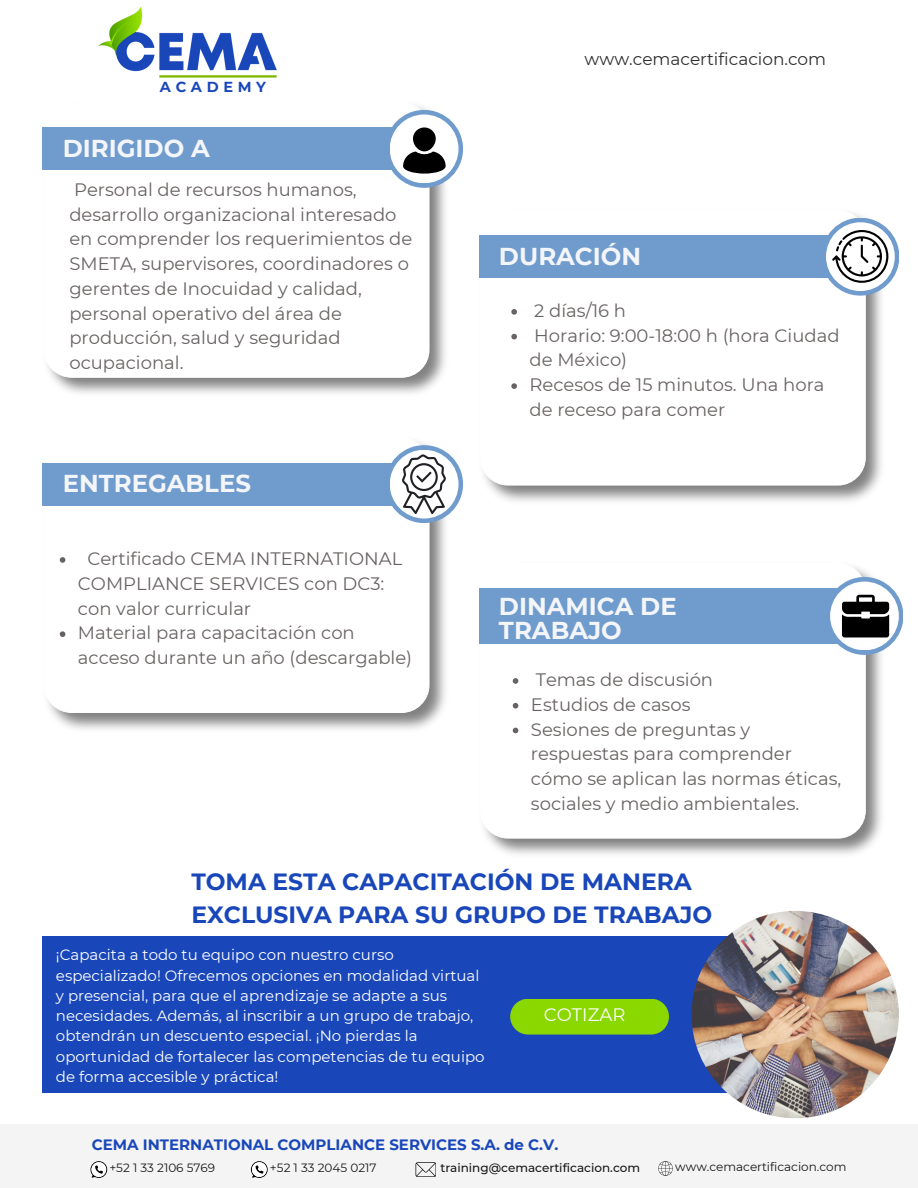
<style>
.page{position:relative;width:918px;height:1188px;background:#fff}
.page>*{position:absolute;margin:0;border:0;box-sizing:border-box;transform-origin:0 0}
.t1{font:700 24.45px/24.8px "Montserrat";color:#f3f5f9}
.t2{font:700 23.4px/32.7px "Montserrat";color:#1947ba}
.t3{font:18px/24.8px "Montserrat";color:#686362}
.t4{font:18px "Montserrat";color:#fff}
.t5{font:16.95px "Montserrat";color:#303030}
.t6{font:15px/20.2px "Montserrat";color:#fff}
.t7{font:700 15px "Montserrat";color:#1947ba}
.t8{font:700 14.55px "Montserrat";letter-spacing:.32em;color:#1947ba}
.t9{font:12px "Montserrat";color:#171717}
.t10{font:500 12px "Montserrat";color:#171717}
</style>
<div class="page">
<img style="left:42px;top:105px;width:407px;height:289px">
<div style="left:44px;top:103px;width:385px;height:274px;background:#fff;border-radius:27px"></div>
<div style="left:43px;top:127px;width:381px;height:43px;background:#6f9bcd"></div>
<div style="left:385px;top:110px;width:78px;height:78px;background:#6f9bcd;border-radius:50%"></div>
<div style="left:390px;top:114px;width:69px;height:69px;background:#fff;border-radius:50%"></div>
<div style="left:413px;top:127px;width:23px;height:24px;background:#000;border-radius:50%"></div>
<svg style="left:403px;top:152px;width:43px;height:22px"></svg>
<div style="left:0;top:1125px;width:918px;height:63px;background:#f4f4f4"></div>
<svg style="left:90px;top:1161px;width:17px;height:17px"></svg>
<svg style="left:251px;top:1161px;width:17px;height:17px"></svg>
<svg style="left:416px;top:1162px;width:20px;height:15px"></svg>
<svg style="left:658px;top:1161px;width:15px;height:15px"></svg>
<img style="left:98px;top:6px;width:179px;height:72px">
<img style="left:483px;top:213px;width:407px;height:289px">
<div style="left:481px;top:210px;width:384px;height:275px;background:#fff;border-radius:27px"></div>
<div style="left:479px;top:235px;width:381px;height:43px;background:#6f9bcd"></div>
<div style="left:821px;top:218px;width:78px;height:78px;background:#6f9bcd;border-radius:50%"></div>
<div style="left:826px;top:222px;width:69px;height:69px;background:#fff;border-radius:50%"></div>
<img style="left:42px;top:442px;width:407px;height:288px">
<div style="left:44px;top:438px;width:385px;height:275px;background:#fff;border-radius:27px"></div>
<div style="left:43px;top:463px;width:381px;height:43px;background:#6f9bcd"></div>
<div style="left:385px;top:445px;width:78px;height:78px;background:#6f9bcd;border-radius:50%"></div>
<div style="left:390px;top:450px;width:69px;height:69px;background:#fff;border-radius:50%"></div>
<img style="left:483px;top:566px;width:407px;height:289px">
<div style="left:481px;top:564px;width:384px;height:274px;background:#fff;border-radius:27px"></div>
<div style="left:479px;top:588px;width:381px;height:56px;background:#6f9bcd"></div>
<div style="left:826px;top:577px;width:77px;height:78px;background:#6f9bcd;border-radius:50%"></div>
<div style="left:830px;top:582px;width:69px;height:68px;background:#fff;border-radius:50%"></div>
<svg style="left:832px;top:230px;width:56px;height:53px"></svg>
<svg style="left:402px;top:454px;width:44px;height:60px"></svg>
<svg style="left:842px;top:595px;width:47px;height:43px"></svg>
<div style="left:43px;top:936px;width:758px;height:157px;background:#1947ba"></div>
<img style="left:691px;top:911px;width:208px;height:207px;border-radius:50%">
<svg style="left:510px;top:999px;width:159px;height:36px;background:#84ce0b"></svg>
<svg style="left:511px;top:309px;width:6px;height:6px"></svg>
<svg style="left:511px;top:334px;width:6px;height:5px"></svg>
<svg style="left:511px;top:383px;width:6px;height:6px"></svg>
<svg style="left:60px;top:557px;width:5px;height:6px"></svg>
<svg style="left:60px;top:631px;width:5px;height:6px"></svg>
<svg style="left:513px;top:678px;width:5px;height:6px"></svg>
<svg style="left:513px;top:703px;width:5px;height:6px"></svg>
<svg style="left:513px;top:728px;width:5px;height:5px"></svg>
<p class="t8" style="left:160px;top:78px;width:108px">ACADEMY</p>
<h3 class="t1" style="left:63px;top:136px;width:149px">DIRIGIDO A</h3>
<p class="t3" style="left:69px;top:177px;width:344px">Personal de recursos humanos, desarrollo organizacional interesado en comprender los requerimientos de<br>SMETA, supervisores, coordinadores o gerentes de Inocuidad y calidad, personal operativo del área de producción, salud y seguridad ocupacional.</p>
<p class="t1" style="left:63px;top:471px;width:190px">ENTREGABLES</p>
<h1 class="t3" style="left:78px;top:546px;width:326px;text-indent:9px">Certificado CEMA INTERNATIONAL<br>COMPLIANCE SERVICES con DC3: con valor curricular</h1>
<p class="t3" style="left:78px;top:620px;width:336px">Material para capacitación con acceso durante un año (descargable)</p>
<h1 class="t5" style="left:585px;top:49px;width:243px">www.cemacertificacion.com</h1>
<p class="t1" style="left:499px;top:243px;width:144px">DURACIÓN</p>
<p class="t3" style="left:534px;top:298px;width:93px">2 días/16 h</p>
<p class="t3" style="left:530px;top:323px;width:311px">Horario: 9:00-18:00 h (hora Ciudad de México)</p>
<p class="t3" style="left:530px;top:372px;width:296px">Recesos de 15 minutos. Una hora de receso para comer</p>
<p class="t1" style="left:499px;top:594px;width:179px">DINAMICA DE<br>TRABAJO</p>
<p class="t3" style="left:536px;top:667px;width:179px">Temas de discusión</p>
<p class="t3" style="left:531px;top:692px;width:161px">Estudios de casos</p>
<h1 class="t3" style="left:531px;top:717px;width:312px">Sesiones de preguntas y respuestas para comprender cómo se aplican las normas éticas, sociales y medio ambientales.</h1>
<p class="t2" style="left:191px;top:866px;width:522px">TOMA ESTA CAPACITACIÓN DE MANERA<br>EXCLUSIVA PARA SU GRUPO DE TRABAJO</p>
<h5 class="t6" style="left:56px;top:945px;width:430px">¡Capacita a todo tu equipo con nuestro curso especializado! Ofrecemos opciones en modalidad virtual y presencial, para que el aprendizaje se adapte a sus necesidades. Además, al inscribir a un grupo de trabajo, obtendrán un descuento especial. ¡No pierdas la oportunidad de fortalecer las competencias de tu equipo de forma accesible y práctica!</h5>
<h2 class="t4" style="left:544px;top:1004px;width:83px">COTIZAR</h2>
<p class="t7" style="left:92px;top:1136px;width:468px">CEMA INTERNATIONAL COMPLIANCE SERVICES S.A. de C.V.</p>
<h1 class="t9" style="left:109px;top:1160px;width:107px">+52 1 33 2106 5769</h1>
<h3 class="t9" style="left:270px;top:1160px;width:108px">+52 1 33 2045 0217</h3>
<p class="t10" style="left:440px;top:1160px;width:201px">training@cemacertificacion.com</p>
<p class="t9" style="left:675px;top:1160px;width:173px">www.cemacertificacion.com</p>
</div>
